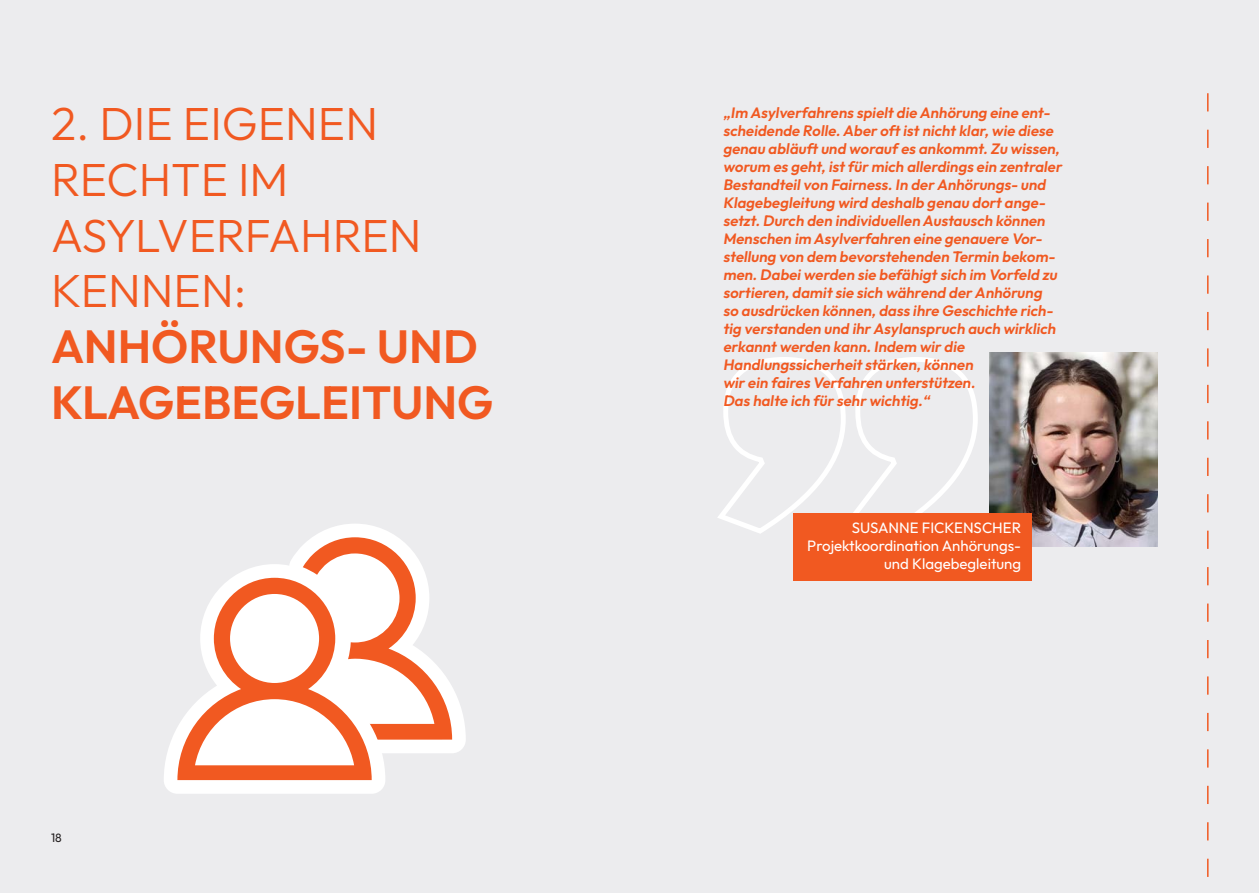
<style>
.page{position:relative;width:1259px;height:893px;background:#ececee}
.page>*{position:absolute;margin:0;border:0;box-sizing:border-box;transform-origin:0 0}
.t1{font:300 46.5px/55.8px "Outfit";color:#f15921}
.t2{font:600 46.5px/55.8px "Outfit";color:#f15921}
.t3{font:600 15px/18px "Outfit";letter-spacing:-.02em;color:#f15921}
.t4{font:15px/18px "Outfit";color:#fff;text-align:right}
.t5{font:12px "Outfit";color:#231f20}
</style>
<div class="page">
<svg style="left:1207px;top:93px;width:1px;height:784px"></svg>
<svg style="left:718px;top:357px;width:262px;height:177px"></svg>
<img style="left:989px;top:353px;width:169px;height:193px">
<div style="left:793px;top:514px;width:239px;height:67px;background:#f15921"></div>
<svg style="left:290px;top:524px;width:176px;height:229px"></svg>
<svg style="left:164px;top:564px;width:221px;height:230px;fill:#fff"></svg>
<h1 class="t1" style="left:51px;top:96px;width:372px">2. DIE EIGENEN<br>RECHTE IM<br>ASYLVERFAHREN<br>KENNEN:</h1>
<h1 class="t2" style="left:51px;top:319px;width:444px">ANHÖRUNGS- UND<br>KLAGEBEGLEITUNG</h1>
<p class="t5" style="left:51px;top:831px;width:12px">18</p>
<p class="t3" style="left:723px;top:104px;width:343px">„Im Asylverfahrens spielt die Anhörung eine ent&shy;scheidende Rolle. Aber oft ist nicht klar,wie diese genau abläuft und worauf es ankommt. Zu wissen, worum es geht,ist für mich allerdings ein zentraler Bestandteilvon Fairness. In der Anhörungs- und Klagebegleitung wird deshalb genau dort ange&shy;setzt. Durch den individuellen Austausch können Menschen im Asylverfahren eine genauere Vor&shy;stellung von dem bevorstehenden Termin bekom&shy;men. Dabeiwerden sie befähigt sich im Vorfeld zu sortieren,damit sie sich während der Anhörung so ausdrücken können,dass ihre Geschichte rich&shy;tig verstanden und ihr Asylanspruch auch wirklich erkannt werden kann. Indem wir die Handlungssicherheit stärken,können<br>wir ein faires Verfahren unterstützen.<br>Das halte ich für sehr wichtig.“</p>
<p class="t4" style="left:807px;top:519px;width:215px">SUSANNE FICKENSCHER<br>Projektkoordination Anhörungs&shy;und Klagebegleitung</p>
</div>
